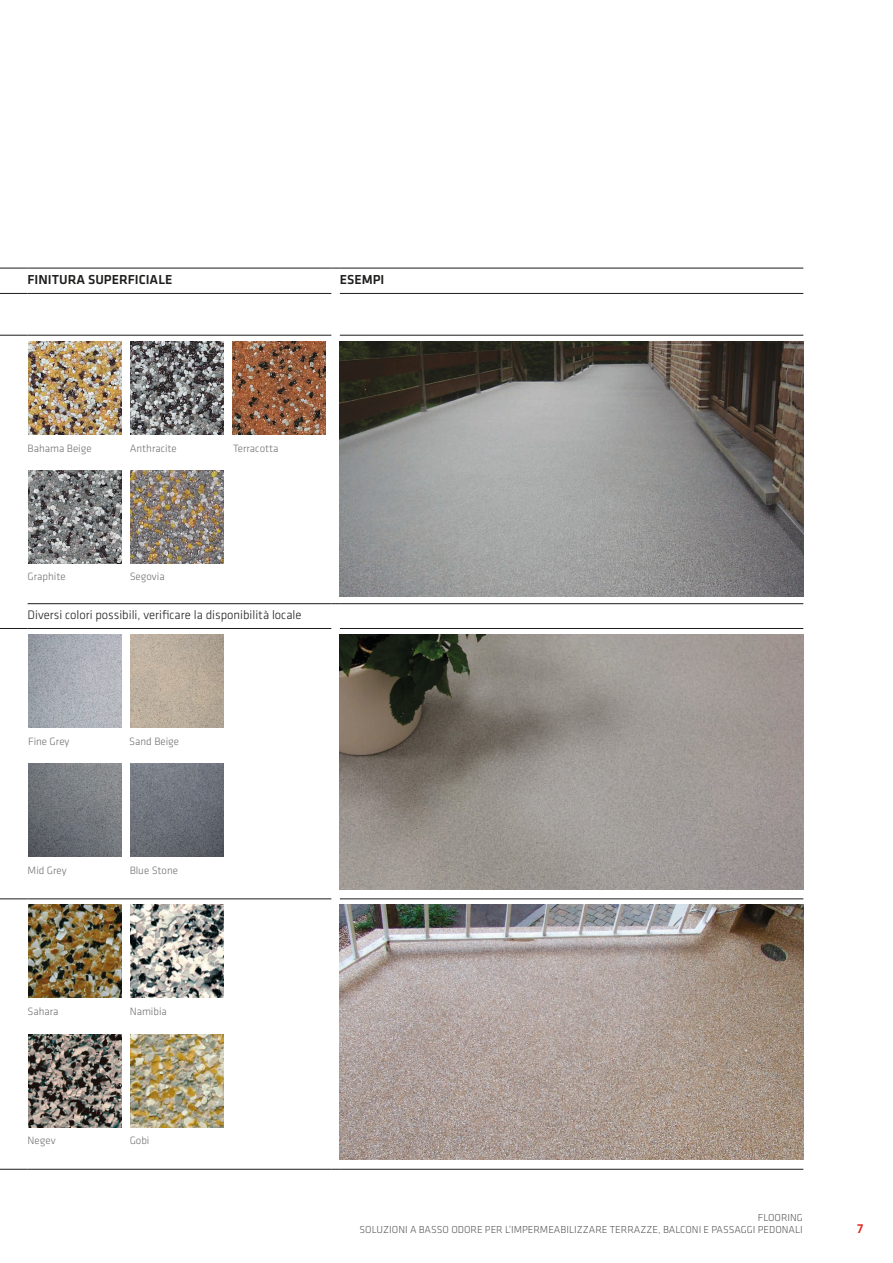
<style>
.page{position:relative;width:893px;height:1263px;background:#fff}
.page>*{position:absolute;margin:0;border:0;box-sizing:border-box;transform-origin:0 0}
.t1{font:500 13.5px "Klavika";color:#1d1d1b}
.t2{font:500 13.5px "Klavika";color:#e3251d}
.t3{font:300 12.75px "Klavika";color:#1d1d1b}
.SI_Klavica_Legend{font:300 10.95px "Klavika";color:#70706f}
.t4{font:300 10.5px/12.6px "Klavika";color:#575756;text-align:right}
</style>
<div class="page">
<svg style="left:0;top:335px;width:28px;height:1px"></svg>
<hr style="left:340px;top:335px;width:463px;height:1px;background:#1d1d1b">
<svg style="left:0;top:293px;width:28px;height:1px"></svg>
<hr style="left:28px;top:293px;width:303px;height:1px;background:#1d1d1b">
<hr style="left:340px;top:293px;width:463px;height:1px;background:#1d1d1b">
<svg style="left:0;top:899px;width:28px;height:1px"></svg>
<hr style="left:28px;top:899px;width:303px;height:1px;background:#1d1d1b">
<hr style="left:340px;top:899px;width:463px;height:1px;background:#1d1d1b">
<svg style="left:0;top:628px;width:28px;height:1px"></svg>
<hr style="left:28px;top:628px;width:303px;height:1px;background:#1d1d1b">
<hr style="left:340px;top:628px;width:463px;height:1px;background:#1d1d1b">
<hr style="left:28px;top:335px;width:303px;height:1px;background:#1d1d1b">
<svg style="left:0;top:268px;width:28px;height:1px"></svg>
<hr style="left:28px;top:268px;width:303px;height:1px;background:#1d1d1b">
<hr style="left:340px;top:268px;width:463px;height:1px;background:#1d1d1b">
<svg style="left:0;top:1169px;width:28px;height:1px"></svg>
<hr style="left:28px;top:1169px;width:303px;height:1px;background:#1d1d1b">
<hr style="left:340px;top:1169px;width:463px;height:1px;background:#1d1d1b">
<hr style="left:28px;top:603px;width:303px;height:1px;background:#1d1d1b">
<hr style="left:340px;top:603px;width:463px;height:1px;background:#1d1d1b">
<img style="left:28px;top:470px;width:93px;height:93px">
<img style="left:130px;top:470px;width:93px;height:93px">
<img style="left:28px;top:341px;width:93px;height:93px">
<img style="left:130px;top:341px;width:93px;height:93px">
<img style="left:232px;top:341px;width:93px;height:93px">
<img style="left:340px;top:341px;width:463px;height:255px">
<img style="left:28px;top:764px;width:93px;height:92px">
<img style="left:130px;top:764px;width:93px;height:92px">
<img style="left:28px;top:634px;width:93px;height:93px">
<img style="left:130px;top:634px;width:93px;height:93px">
<img style="left:340px;top:634px;width:463px;height:255px">
<img style="left:28px;top:1034px;width:93px;height:93px">
<img style="left:130px;top:1034px;width:93px;height:93px">
<img style="left:28px;top:905px;width:93px;height:93px">
<img style="left:130px;top:905px;width:93px;height:93px">
<img style="left:340px;top:905px;width:463px;height:255px">
<p class="t1" style="left:28px;top:271px;width:146px">FINITURA SUPERFICIALE</p>
<p class="t1" style="left:340px;top:271px;width:46px">ESEMPI</p>
<p class="SI_Klavica_Legend" style="left:28px;top:441px;width:65px">Bahama Beige</p>
<p class="SI_Klavica_Legend" style="left:130px;top:441px;width:49px">Anthracite</p>
<p class="SI_Klavica_Legend" style="left:28px;top:570px;width:40px">Graphite</p>
<p class="SI_Klavica_Legend" style="left:130px;top:570px;width:37px">Segovia</p>
<p class="SI_Klavica_Legend" style="left:233px;top:441px;width:47px">Terracotta</p>
<p class="t3" style="left:28px;top:607px;width:275px">Diversi colori possibili, verificare la disponibilità locale</p>
<p class="SI_Klavica_Legend" style="left:28px;top:735px;width:43px">Fine Grey</p>
<p class="SI_Klavica_Legend" style="left:129px;top:735px;width:51px">Sand Beige</p>
<p class="SI_Klavica_Legend" style="left:28px;top:863px;width:41px">Mid Grey</p>
<p class="SI_Klavica_Legend" style="left:130px;top:863px;width:50px">Blue Stone</p>
<p class="SI_Klavica_Legend" style="left:28px;top:1005px;width:33px">Sahara</p>
<p class="SI_Klavica_Legend" style="left:130px;top:1005px;width:39px">Namibia</p>
<p class="SI_Klavica_Legend" style="left:28px;top:1134px;width:30px">Negev</p>
<p class="SI_Klavica_Legend" style="left:130px;top:1134px;width:21px">Gobi</p>
<p class="t4" style="left:360px;top:1211px;width:445px">FLOORING<br>SOLUZIONI A BASSO ODORE PER L’IMPERMEABILIZZARE TERRAZZE, BALCONI E PASSAGGI PEDONALI</p>
<p class="t2" style="left:857px;top:1219px;width:8px">7</p>
</div>
